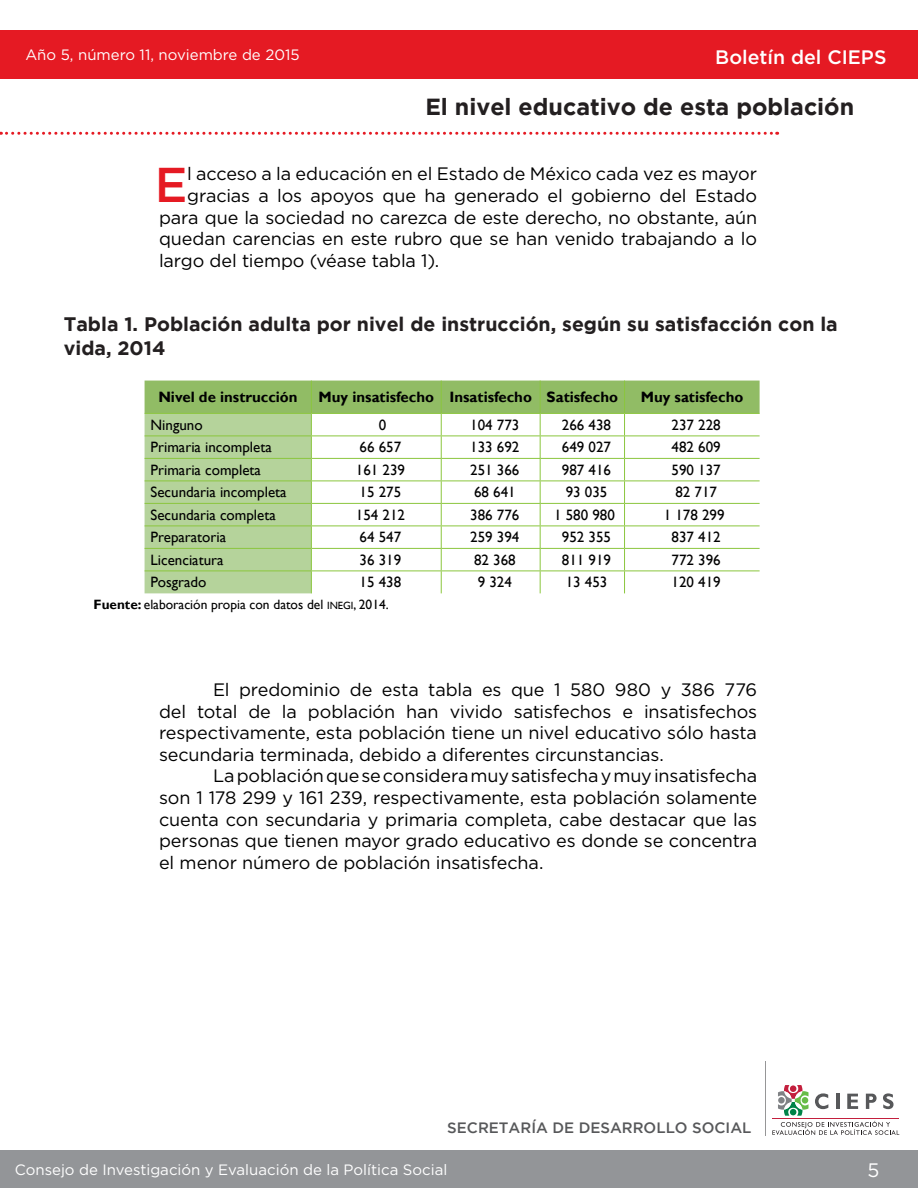
<style>
.page{position:relative;width:918px;height:1188px;background:#fff}
.page>*{position:absolute;margin:0;border:0;box-sizing:border-box;transform-origin:0 0}
.t1{font:500 48.9px "Gotham";color:#e51a23}
.t2{font:700 23.25px "Gotham";color:#231f20}
.t3{font:700 19.5px/23.4px "Gotham";color:#231f20}
.t4{font:500 19.5px "Gotham";color:#fff}
.t5{font:19.5px "Gotham";color:#fff}
.t6{font:18px/21.6px "Gotham";letter-spacing:-.005em;color:#000;text-align:justify}
.t7{font:15px "Gill Sans";color:#000001}
.t8{font:15px "Gotham";color:#fff}
.t9{font:700 15px "Gill Sans";color:#000001}
.t10{font:500 15px "Gotham";color:#57585a}
.t11{font:13.5px "Gill Sans";color:#000001}
.s1{font-weight:700}
.s2{font-size:10.5px}
</style>
<div class="page">
<div style="left:0;top:1150px;width:918px;height:38px;background:#939598"></div>
<div style="left:0;top:31px;width:918px;height:48px;background:#e51a23"></div>
<hr style="left:765px;top:1061px;width:1px;height:74px;background:#969697">
<svg style="left:772px;top:1085px;width:127px;height:50px"></svg>
<svg style="left:0;top:132px;width:778px;height:3px"></svg>
<svg style="left:145px;top:381px;width:615px;height:212px"></svg>
<p class="t8" style="left:25px;top:46px;width:276px">Año 5, número 11, noviembre de 2015</p>
<p class="t4" style="left:715px;top:46px;width:173px">Boletín del CIEPS</p>
<p class="t2" style="left:425px;top:98px;width:430px">El nivel educativo de esta población</p>
<h1 class="t1" style="left:155px;top:157px;width:34px">E</h1>
<p class="t6" style="left:187px;top:163px;width:571px">l acceso a la educación en el Estado de México cada vez es mayor</p>
<p class="t6" style="left:187px;top:185px;width:571px">gracias a los apoyos que ha generado el gobierno del Estado</p>
<p class="t6" style="left:159px;top:206px;width:600px">para que la sociedad no carezca de este derecho, no obstante, aún</p>
<p class="t6" style="left:159px;top:228px;width:599px">quedan carencias en este rubro que se han venido trabajando a lo</p>
<p class="t6" style="left:159px;top:249px;width:282px">largo del tiempo (véase tabla 1).</p>
<p class="t3" style="left:64px;top:314px;width:776px">Tabla 1. Población adulta por nivel de instrucción, según su satisfacción con la vida, 2014</p>
<p class="t9" style="left:158px;top:388px;width:141px">Nivel de instrucción</p>
<p class="t9" style="left:319px;top:388px;width:301px">Muy insatisfecho Insatisfecho Satisfecho</p>
<p class="t9" style="left:641px;top:388px;width:104px">Muy satisfecho</p>
<p class="t7" style="left:151px;top:416px;width:54px">Ninguno</p>
<p class="t7" style="left:379px;top:416px;width:9px">0</p>
<p class="t7" style="left:470px;top:416px;width:51px">104 773</p>
<p class="t7" style="left:562px;top:416px;width:51px">266 438</p>
<p class="t7" style="left:672px;top:416px;width:51px">237 228</p>
<p class="t7" style="left:151px;top:438px;width:123px">Primaria incompleta</p>
<p class="t7" style="left:360px;top:438px;width:43px">66 657</p>
<p class="t7" style="left:470px;top:438px;width:51px">133 692</p>
<p class="t7" style="left:562px;top:438px;width:51px">649 027</p>
<p class="t7" style="left:672px;top:438px;width:51px">482 609</p>
<p class="t7" style="left:151px;top:461px;width:112px">Primaria completa</p>
<p class="t7" style="left:356px;top:461px;width:51px">161 239</p>
<p class="t7" style="left:470px;top:461px;width:51px">251 366</p>
<p class="t7" style="left:562px;top:461px;width:51px">987 416</p>
<p class="t7" style="left:672px;top:461px;width:51px">590 137</p>
<p class="t7" style="left:151px;top:483px;width:138px">Secundaria incompleta</p>
<p class="t7" style="left:360px;top:483px;width:43px">15 275</p>
<p class="t7" style="left:474px;top:483px;width:43px">68 641</p>
<p class="t7" style="left:566px;top:483px;width:43px">93 035</p>
<p class="t7" style="left:675px;top:483px;width:43px">82 717</p>
<p class="t7" style="left:151px;top:506px;width:127px">Secundaria completa</p>
<p class="t7" style="left:356px;top:506px;width:51px">154 212</p>
<p class="t7" style="left:470px;top:506px;width:51px">386 776</p>
<p class="t7" style="left:554px;top:506px;width:62px">1 580 980</p>
<p class="t7" style="left:664px;top:506px;width:62px">1 178 299</p>
<p class="t7" style="left:151px;top:528px;width:77px">Preparatoria</p>
<p class="t7" style="left:360px;top:528px;width:43px">64 547</p>
<p class="t7" style="left:470px;top:528px;width:51px">259 394</p>
<p class="t7" style="left:562px;top:528px;width:51px">952 355</p>
<p class="t7" style="left:672px;top:528px;width:51px">837 412</p>
<p class="t7" style="left:151px;top:551px;width:74px">Licenciatura</p>
<p class="t7" style="left:360px;top:551px;width:43px">36 319</p>
<p class="t7" style="left:474px;top:551px;width:43px">82 368</p>
<p class="t7" style="left:562px;top:551px;width:51px">811 919</p>
<p class="t7" style="left:672px;top:551px;width:51px">772 396</p>
<p class="t7" style="left:151px;top:573px;width:58px">Posgrado</p>
<p class="t7" style="left:360px;top:573px;width:43px">15 438</p>
<p class="t7" style="left:478px;top:573px;width:36px">9 324</p>
<p class="t7" style="left:566px;top:573px;width:43px">13 453</p>
<p class="t7" style="left:672px;top:573px;width:51px">120 419</p>
<p class="t11" style="left:94px;top:597px;width:297px"><span class="s1">Fuente:</span> elaboración propia con datos del <span class="s2">INEGI</span>, 2014.</p>
<p class="t6" style="left:159px;top:678px;width:600px;text-indent:54px">El predominio de esta tabla es que 1 580 980 y 386 776 del total de la población han vivido satisfechos e insatisfechos respectivamente, esta población tiene un nivel educativo sólo hasta secundaria terminada, debido a diferentes circunstancias.</p>
<p class="t6" style="left:159px;top:765px;width:600px;text-indent:54px">La población que se considera muy satisfecha y muy insatisfecha son 1 178 299 y 161 239, respectivamente, esta población solamente cuenta con secundaria y primaria completa, cabe destacar que las personas que tienen mayor grado educativo es donde se concentra el menor número de población insatisfecha.</p>
<p class="t10" style="left:447px;top:1122px;width:306px">SECRETARÍA DE DESARROLLO SOCIAL</p>
<p class="t8" style="left:15px;top:1161px;width:434px">Consejo de Investigación y Evaluación de la Política Social</p>
<p class="t5" style="left:867px;top:1160px;width:13px">5</p>
</div>
